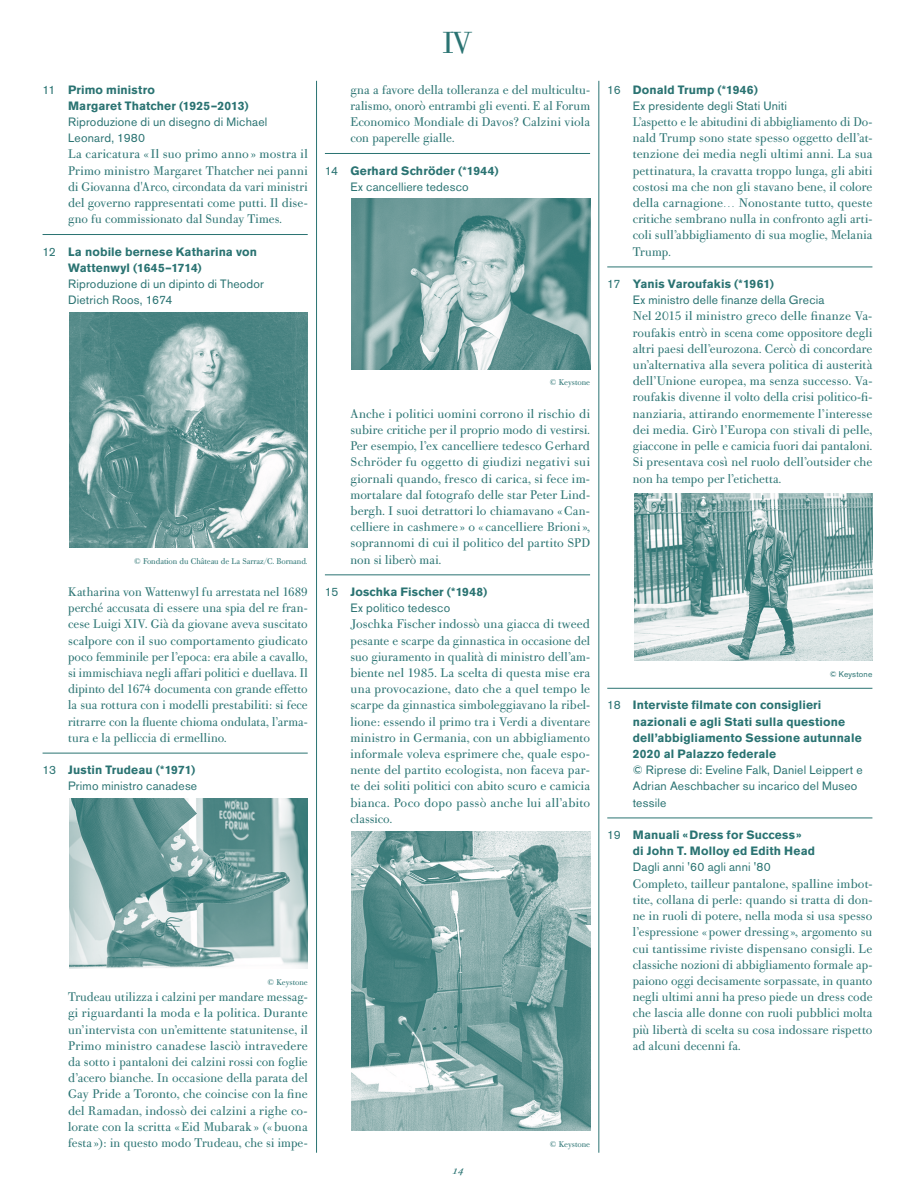
<style>
.page{position:relative;width:915px;height:1191px;background:#fff}
.page>*{position:absolute;margin:0;border:0;box-sizing:border-box;transform-origin:0 0}
.t1{font:30px "Bodoni Old Face BE";color:#2a7372}
.t2{font:12.3px/16.2px "Bodoni Old Face BE";letter-spacing:.01em;color:#2a7372;text-align:justify}
.t3{font:12.3px/16.2px "Bodoni Old Face BE";letter-spacing:.01em;color:#2a7372;text-align:justify;scale:.96 1}
.t4{font:12px/16.2px "Akzidenz Grotesk BE";letter-spacing:.015em;color:#2a7372}
.t5{font:700 12px/16.2px "Akzidenz Grotesk BE";letter-spacing:.01em;color:#2a7372}
.t6{font:12px "Bodoni Old Face BE Italic Exp";color:#2a7372}
.t7{font:8.25px "Bodoni Old Face BE";letter-spacing:-.005em;color:#2a7372}
.t8{font:8.25px "Akzidenz Grotesk BE";letter-spacing:.02em;color:#2a7372}
.s1{font-weight:400}
.s2{font-weight:700}
</style>
<div class="page">
<hr style="left:43px;top:234px;width:264px;height:1px;background:#2a7372">
<hr style="left:43px;top:753px;width:264px;height:1px;background:#2a7372">
<img style="left:69px;top:313px;width:238px;height:234px">
<img style="left:69px;top:799px;width:238px;height:170px">
<hr style="left:325px;top:153px;width:265px;height:1px;background:#2a7372">
<hr style="left:325px;top:574px;width:265px;height:1px;background:#2a7372">
<img style="left:351px;top:199px;width:239px;height:170px">
<img style="left:351px;top:831px;width:239px;height:299px">
<hr style="left:607px;top:267px;width:265px;height:1px;background:#2a7372">
<hr style="left:607px;top:688px;width:265px;height:1px;background:#2a7372">
<hr style="left:607px;top:817px;width:265px;height:1px;background:#2a7372">
<img style="left:634px;top:494px;width:238px;height:166px">
<hr style="left:316px;top:81px;width:1px;height:1071px;background:#2a7372">
<hr style="left:598px;top:81px;width:1px;height:1071px;background:#2a7372">
<p class="t5" style="left:68px;top:81px;width:182px;text-indent:-26px"><span class="s1">11</span> Primo ministro<br>Margaret Thatcher (1925–2013)</p>
<p class="t4" style="left:68px;top:114px;width:201px">Riproduzione di un disegno di Michael<br>Leonard, 1980</p>
<p class="t2" style="left:68px;top:146px;width:241px">La caricatura «Il suo primo anno» mostra il Primo ministro Margaret Thatcher nei panni di Giovanna d'Arco, circondata da vari ministri del governo rappresentati come putti. Il dise&shy;gno fu commissionato dal Sunday Times.</p>
<p class="t5" style="left:68px;top:243px;width:190px;text-indent:-26px"><span class="s1">12</span> La nobile bernese Katharina von<br>Wattenwyl (1645–1714)</p>
<p class="t4" style="left:68px;top:276px;width:197px">Riproduzione di un dipinto di Theodor<br>Dietrich Roos, 1674</p>
<p class="t7" style="left:134px;top:555px;width:175px">© Fondation du Château de La Sarraz/C. Bornand.</p>
<p class="t2" style="left:68px;top:584px;width:241px">Katharina von Wattenwyl fu arrestata nel 1689 perché accusata di essere una spia del re fran&shy;cese Luigi XIV. Già da giovane aveva suscitato scalpore con il suo comportamento giudicato poco femminile per l’epoca: era abile a cavallo, si immischiava negli affari politici e duellava. Il dipinto del 1674 documenta con grande effetto la sua rottura con i modelli prestabiliti: si fece ritrarre con la fluente chioma ondulata, l’arma&shy;tura e la pelliccia di ermellino.</p>
<p class="t4" style="left:43px;top:762px;width:156px;text-align:right">13 <span class="s2">Justin Trudeau (*1971)<br></span>Primo ministro canadese</p>
<p class="t7" style="left:267px;top:976px;width:42px">© Keystone</p>
<p class="t3" style="left:68px;top:989px;width:251px">Trudeau utilizza i calzini per mandare messag&shy;gi riguardanti la moda e la politica. Durante un’intervista con un’emittente statunitense, il Primo ministro canadese lasciò intravedere da sotto i pantaloni dei calzini rossi con foglie d’acero bianche. In occasione della parata del Gay Pride a Toronto, che coincise con la fine del Ramadan, indossò dei calzini a righe co&shy;lorate con la scritta «Eid Mubarak» («buona festa»): in questo modo Trudeau, che si impe-</p>
<h1 class="t1" style="left:442px;top:24px;width:31px">IV</h1>
<p class="t2" style="left:350px;top:81px;width:241px">gna a favore della tolleranza e del multicultu&shy;ralismo, onorò entrambi gli eventi. E al Forum Economico Mondiale di Davos? Calzini viola con paperelle gialle.</p>
<p class="t4" style="left:325px;top:162px;width:175px;text-align:center">14 <span class="s2">Gerhard Schröder (*1944)<br></span>Ex cancelliere tedesco</p>
<p class="t7" style="left:549px;top:377px;width:42px">© Keystone</p>
<p class="t2" style="left:350px;top:405px;width:241px">Anche i politici uomini corrono il rischio di subire critiche per il proprio modo di vestirsi.<br>Per esempio, l’ex cancelliere tedesco Gerhard Schröder fu oggetto di giudizi negativi sui giornali quando, fresco di carica, si fece im&shy;mortalare dal fotografo delle star Peter Lind&shy;bergh. I suoi detrattori lo chiamavano «Can&shy;celliere in cashmere» o «cancelliere Brioni», soprannomi di cui il politico del partito SPD non si liberò mai.</p>
<p class="t5" style="left:350px;top:584px;width:138px;text-indent:-26px"><span class="s1">15</span> Joschka Fischer (*1948)<br><span class="s1">Ex politico tedesco</span></p>
<p class="t2" style="left:350px;top:616px;width:241px">Joschka Fischer indossò una giacca di tweed pesante e scarpe da ginnastica in occasione del suo giuramento in qualità di ministro dell’am&shy;biente nel 1985. La scelta di questa mise era una provocazione, dato che a quel tempo le scarpe da ginnastica simboleggiavano la ribel&shy;lione: essendo il primo tra i Verdi a diventare ministro in Germania, con un abbigliamento informale voleva esprimere che, quale espo&shy;nente del partito ecologista, non faceva par&shy;te dei soliti politici con abito scuro e camicia bianca. Poco dopo passò anche lui all’abito classico.</p>
<p class="t4" style="left:632px;top:81px;width:156px;text-indent:-26px">16 <span class="s2">Donald Trump (*1946)<br></span>Ex presidente degli Stati Uniti</p>
<p class="t3" style="left:632px;top:114px;width:251px">L’aspetto e le abitudini di abbigliamento di Do&shy;nald Trump sono state spesso oggetto dell’at&shy;tenzione dei media negli ultimi anni. La sua pettinatura, la cravatta troppo lunga, gli abiti costosi ma che non gli stavano bene, il colore della carnagione… Nonostante tutto, queste critiche sembrano nulla in confronto agli arti&shy;coli sull’abbigliamento di sua moglie, Melania Trump.</p>
<p class="t4" style="left:632px;top:276px;width:193px;text-indent:-26px">17 <span class="s2">Yanis Varoufakis (*1961)<br></span>Ex ministro delle finanze della Grecia</p>
<p class="t2" style="left:632px;top:308px;width:241px">Nel 2015 il ministro greco delle finanze Va&shy;roufakis entrò in scena come oppositore degli altri paesi dell’eurozona. Cercò di concordare un’alternativa alla severa politica di austerità dell’Unione europea, ma senza successo. Va&shy;roufakis divenne il volto della crisi politico-fi&shy;nanziaria, attirando enormemente l’interesse dei media. Girò l’Europa con stivali di pelle, giaccone in pelle e camicia fuori dai pantaloni.<br>Si presentava così nel ruolo dell’outsider che non ha tempo per l’etichetta.</p>
<p class="t8" style="left:829px;top:669px;width:44px">© Keystone</p>
<p class="t5" style="left:632px;top:697px;width:230px;text-indent:-26px"><span class="s1">18</span> Interviste filmate con consiglieri nazionali e agli Stati sulla questione dell’abbigliamento Sessione autunnale 2020 al Palazzo federale</p>
<p class="t4" style="left:632px;top:762px;width:231px">© Riprese di: Eveline Falk, Daniel Leippert e<br>Adrian Aeschbacher su incarico del Museo tessile</p>
<p class="t5" style="left:632px;top:827px;width:184px;text-indent:-26px"><span class="s1">19</span> Manuali «Dress for Success» di John T. Molloy ed Edith Head</p>
<p class="t4" style="left:632px;top:859px;width:139px">Dagli anni '60 agli anni '80</p>
<p class="t2" style="left:632px;top:875px;width:241px">Completo, tailleur pantalone, spalline imbot&shy;tite, collana di perle: quando si tratta di don&shy;ne in ruoli di potere, nella moda si usa spesso l’espressione «power dressing», argomento su cui tantissime riviste dispensano consigli. Le classiche nozioni di abbigliamento formale ap&shy;paiono oggi decisamente sorpassate, in quanto negli ultimi anni ha preso piede un dress code che lascia alle donne con ruoli pubblici molta più libertà di scelta su cosa indossare rispetto ad alcuni decenni fa.</p>
<p class="t6" style="left:451px;top:1164px;width:13px">14</p>
<p class="t7" style="left:549px;top:1138px;width:42px">© Keystone</p>
</div>
